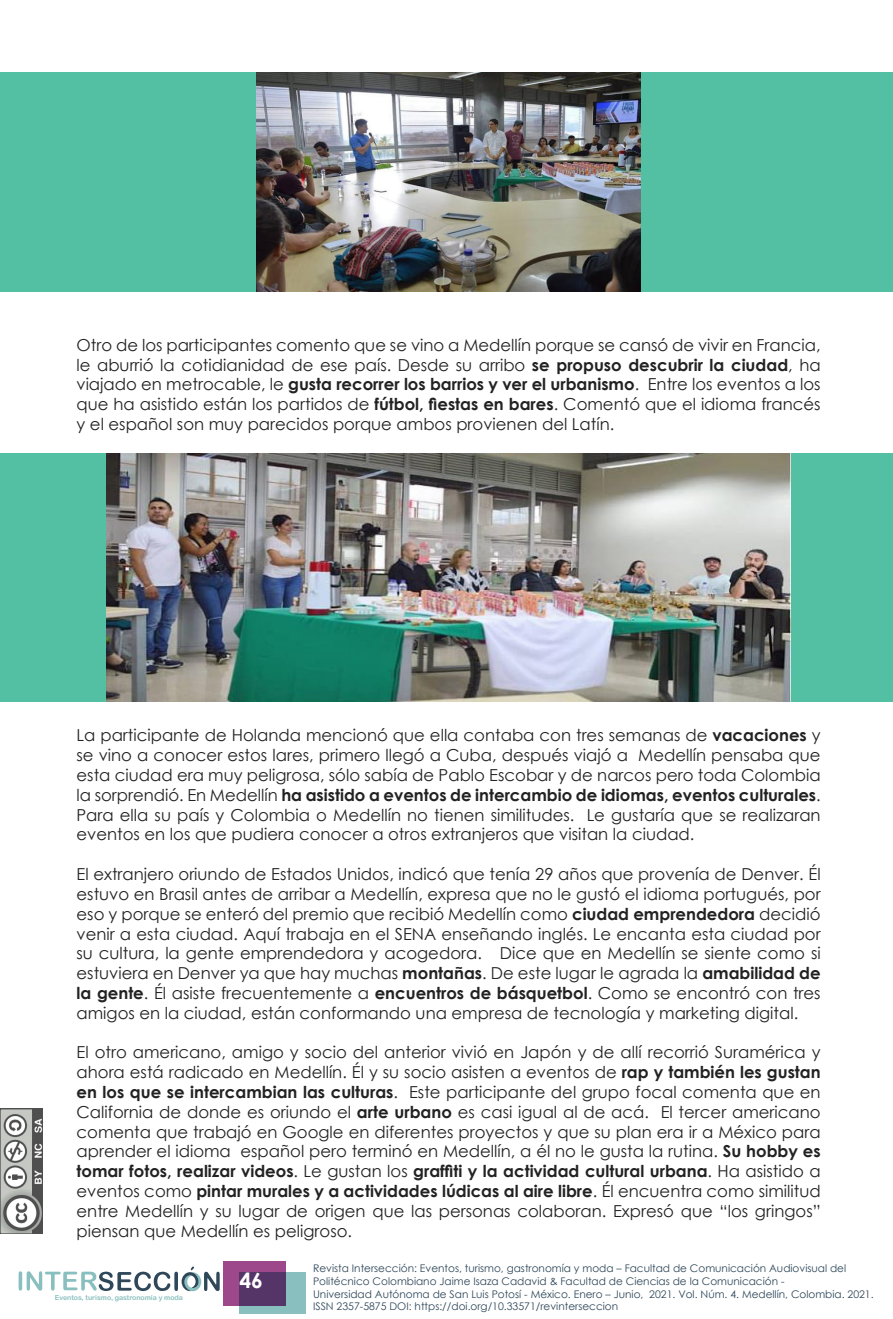
<style>
.page{position:relative;width:893px;height:1319px;background:#fff}
.page>*{position:absolute;margin:0;border:0;box-sizing:border-box;transform-origin:0 0}
.t1{font:700 21px "Century Gothic";color:#fff}
.t2{font:16.5px/19.8px "Century Gothic";color:#222;text-align:justify}
.t3{font:10.5px/12.6px "Century Gothic";color:#2e4759}
.t4{font:6.9px "Arial Rounded MT Bold";color:#8abfbf}
.s1{font-weight:700}
</style>
<div class="page">
<div style="left:240px;top:1272px;width:66px;height:41px;background:#8abfbf"></div>
<svg style="left:223px;top:1261px;width:63px;height:44px;background:#753d77"></svg>
<img style="left:0;top:1108px;width:43px;height:125px">
<svg style="left:19px;top:1266px;width:201px;height:24px"></svg>
<div style="left:0;top:72px;width:893px;height:219px;background:#54c0a3"></div>
<div style="left:0;top:453px;width:893px;height:249px;background:#54c0a3"></div>
<img style="left:257px;top:72px;width:383px;height:219px">
<img style="left:107px;top:453px;width:684px;height:248px">
<p class="t2" style="left:77px;top:334px;width:746px">Otro de los participantes comento que se vino a Medellín porque se cansó de vivir en Francia, le aburrió la cotidianidad de ese país. Desde su arribo <span class="s1">se propuso descubrir la ciudad</span>, ha viajado en metrocable, le <span class="s1">gusta recorrer los barrios y ver el urbanismo</span>. Entre los eventos a los que ha asistido están los partidos de <span class="s1">fútbol, fiestas en bares</span>. Comentó que el idioma francés y el español son muy parecidos porque ambos provienen del Latín.</p>
<p class="t2" style="left:77px;top:725px;width:746px">La participante de Holanda mencionó que ella contaba con tres semanas de <span class="s1">vacaciones</span> y se vino a conocer estos lares, primero llegó a Cuba, después viajó a Medellín pensaba que esta ciudad era muy peligrosa, sólo sabía de Pablo Escobar y de narcos pero toda Colombia la sorprendió. En Medellín <span class="s1">ha asistido a eventos de intercambio de idiomas, eventos culturales</span>.<br>Para ella su país y Colombia o Medellín no tienen similitudes. Le gustaría que se realizaran eventos en los que pudiera conocer a otros extranjeros que visitan la ciudad.</p>
<p class="t2" style="left:77px;top:863px;width:746px">El extranjero oriundo de Estados Unidos, indicó que tenía 29 años que provenía de Denver. Él estuvo en Brasil antes de arribar a Medellín, expresa que no le gustó el idioma portugués, por eso y porque se enteró del premio que recibió Medellín como <span class="s1">ciudad emprendedora</span> decidió venir a esta ciudad. Aquí trabaja en el SENA enseñando inglés. Le encanta esta ciudad por su cultura, la gente emprendedora y acogedora. Dice que en Medellín se siente como si estuviera en Denver ya que hay muchas <span class="s1">montañas</span>. De este lugar le agrada la <span class="s1">amabilidad de la gente</span>. Él asiste frecuentemente a <span class="s1">encuentros de básquetbol</span>. Como se encontró con tres amigos en la ciudad, están conformando una empresa de tecnología y marketing digital.</p>
<p class="t2" style="left:77px;top:1042px;width:746px">El otro americano, amigo y socio del anterior vivió en Japón y de allí recorrió Suramérica y ahora está radicado en Medellín. Él y su socio asisten a eventos de <span class="s1">rap y también les gustan en los que se intercambian las culturas</span>. Este participante del grupo focal comenta que en California de donde es oriundo el <span class="s1">arte urbano</span> es casi igual al de acá. El tercer americano comenta que trabajó en Google en diferentes proyectos y que su plan era ir a México para aprender el idioma español pero terminó en Medellín, a él no le gusta la rutina. <span class="s1">Su hobby es tomar fotos, realizar videos</span>. Le gustan los <span class="s1">graffiti y la actividad cultural urbana</span>. Ha asistido a eventos como <span class="s1">pintar murales y a actividades lúdicas al aire libre</span>. Él encuentra como similitud entre Medellín y su lugar de origen que las personas colaboran. Expresó que “los gringos” piensan que Medellín es peligroso.</p>
<p class="t4" style="left:55px;top:1292px;width:130px">Eventos, turismo, gastronomía y moda</p>
<p class="t1" style="left:240px;top:1264px;width:25px">46</p>
<p class="t3" style="left:313px;top:1261px;width:562px">Revista Intersección: Eventos, turismo, gastronomía y moda – Facultad de Comunicación Audiovisual del Politécnico Colombiano Jaime Isaza Cadavid &amp; Facultad de Ciencias de la Comunicación -<br>Universidad Autónoma de San Luis Potosí - México. Enero – Junio, 2021. Vol. Núm. 4. Medellín, Colombia. 2021.<br>ISSN 2357-5875 DOI: https://doi.org/10.33571/revinterseccion</p>
</div>
